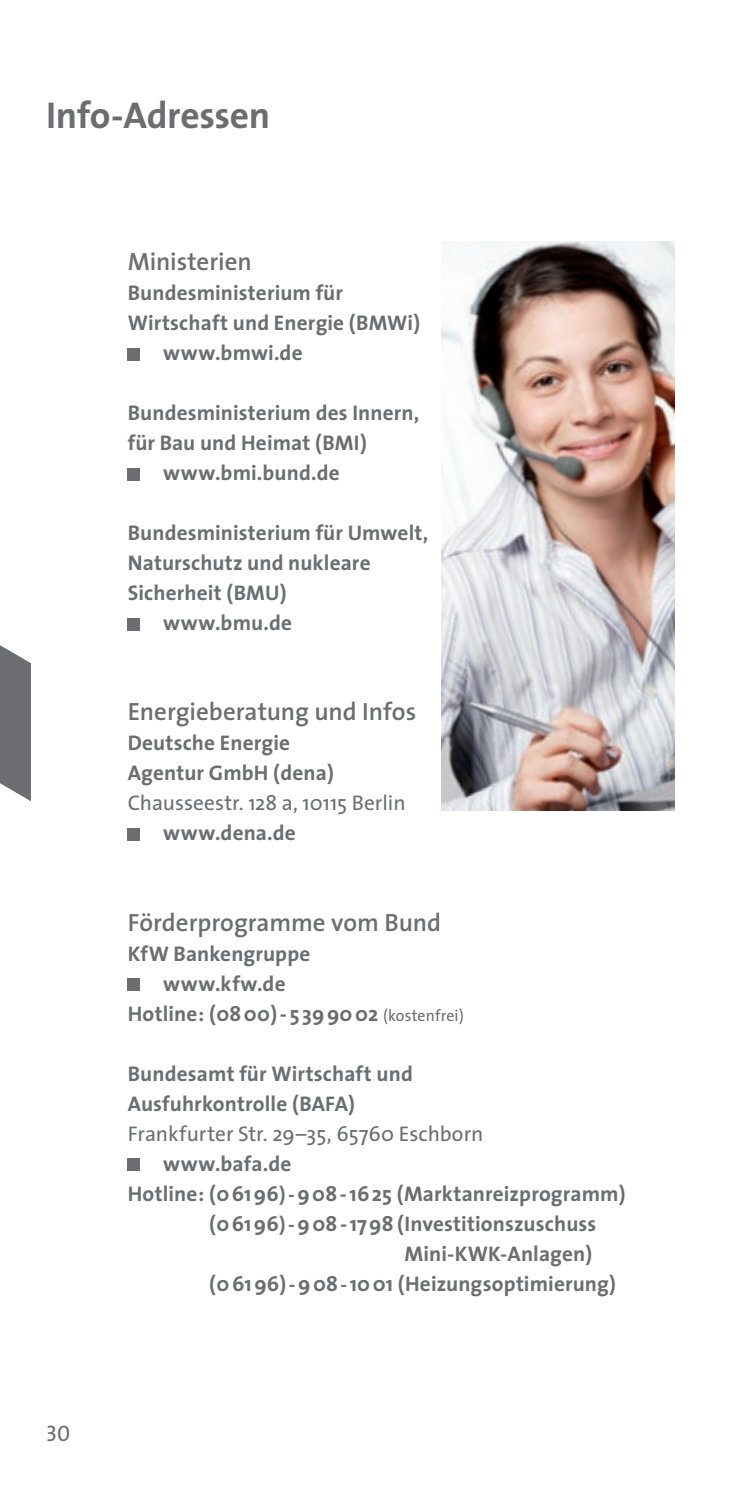
<style>
.page{position:relative;width:745px;height:1489px;background:#fff}
.page>*{position:absolute;margin:0;border:0;box-sizing:border-box;transform-origin:0 0}
.t1{font:700 37.5px "The Sans";letter-spacing:-.01em;color:#6c6d70}
.t2{font:600 25px "The Sans";color:#6c6d70}
.t3{font:22.5px "The Sans Caps";color:#6c6d70}
.t4{font:700 21.25px/30px "The Sans";letter-spacing:.005em;color:#6c6d70}
.t5{font:21.25px "The Sans";color:#6c6d70}
.s1{font-weight:400;font-size:16.25px}
.s2{font-size:20px}
</style>
<div class="page">
<svg style="left:0;top:645px;width:31px;height:156px;background:#7d7e80"></svg>
<img style="left:441px;top:241px;width:232px;height:569px">
<div style="left:128px;top:348px;width:12px;height:12px;background:#6c6d70"></div>
<div style="left:128px;top:468px;width:12px;height:12px;background:#6c6d70"></div>
<div style="left:128px;top:618px;width:12px;height:12px;background:#6c6d70"></div>
<div style="left:128px;top:828px;width:12px;height:12px;background:#6c6d70"></div>
<div style="left:128px;top:978px;width:12px;height:12px;background:#6c6d70"></div>
<div style="left:128px;top:1158px;width:12px;height:12px;background:#6c6d70"></div>
<h1 class="t1" style="left:46px;top:84px;width:226px">Info-Adressen</h1>
<p class="t2" style="left:128px;top:241px;width:125px">Ministerien</p>
<p class="t4" style="left:128px;top:277px;width:217px">Bundesministerium für</p>
<p class="t4" style="left:128px;top:307px;width:294px">Wirtschaft und Energie (BMWi)</p>
<p class="t4" style="left:163px;top:337px;width:141px">www.bmwi.de</p>
<p class="t4" style="left:128px;top:397px;width:293px">Bundesministerium des Innern,</p>
<p class="t4" style="left:128px;top:427px;width:241px">für Bau und Heimat (BMI)</p>
<p class="t4" style="left:163px;top:457px;width:178px">www.bmi.bund.de</p>
<p class="t4" style="left:128px;top:517px;width:302px">Bundesministerium für Umwelt,</p>
<p class="t4" style="left:128px;top:547px;width:244px">Naturschutz und nukleare</p>
<p class="t4" style="left:128px;top:577px;width:160px">Sicherheit (BMU)</p>
<p class="t4" style="left:163px;top:607px;width:130px">www.bmu.de</p>
<p class="t2" style="left:128px;top:691px;width:290px">Energieberatung und Infos</p>
<p class="t4" style="left:128px;top:727px;width:207px">Deutsche Energie<br>Agentur GmbH (dena)</p>
<p class="t5" style="left:128px;top:785px;width:279px">Chausseestr. 128 a, 10115 Berlin</p>
<p class="t4" style="left:163px;top:817px;width:134px">www.dena.de</p>
<p class="t2" style="left:128px;top:901px;width:315px">Förderprogramme vom Bund</p>
<p class="t4" style="left:128px;top:937px;width:184px">KfW Bankengruppe</p>
<p class="t4" style="left:163px;top:967px;width:124px">www.kfw.de</p>
<p class="t4" style="left:128px;top:997px;width:337px">Hotline: (0800)- 5 399002 <span class="s1">(kostenfrei)</span></p>
<p class="t3" style="left:46px;top:1414px;width:26px">30</p>
<p class="t4" style="left:128px;top:1057px;width:286px">Bundesamt für Wirtschaft und<br>Ausfuhrkontrolle (BAFA)</p>
<p class="t5" style="left:128px;top:1115px;width:357px">Frankfurter Str. 29–35, 65760 Eschborn</p>
<p class="t4" style="left:163px;top:1147px;width:130px">www.bafa.de</p>
<p class="t4" style="left:128px;top:1177px;width:499px">Hotline: (06196<span class="s2">)-</span>908-1625 (Marktanreizprogramm)</p>
<p class="t4" style="left:209px;top:1207px;width:388px">(06196<span class="s2">)-</span>908-1798 (Investitionszuschuss</p>
<p class="t4" style="left:404px;top:1237px;width:189px">Mini-KWK-Anlagen)</p>
<p class="t4" style="left:209px;top:1267px;width:408px">(06196)<span class="s2">-</span>908<span class="s2">-</span>1001 (Heizungsoptimierung)</p>
</div>
